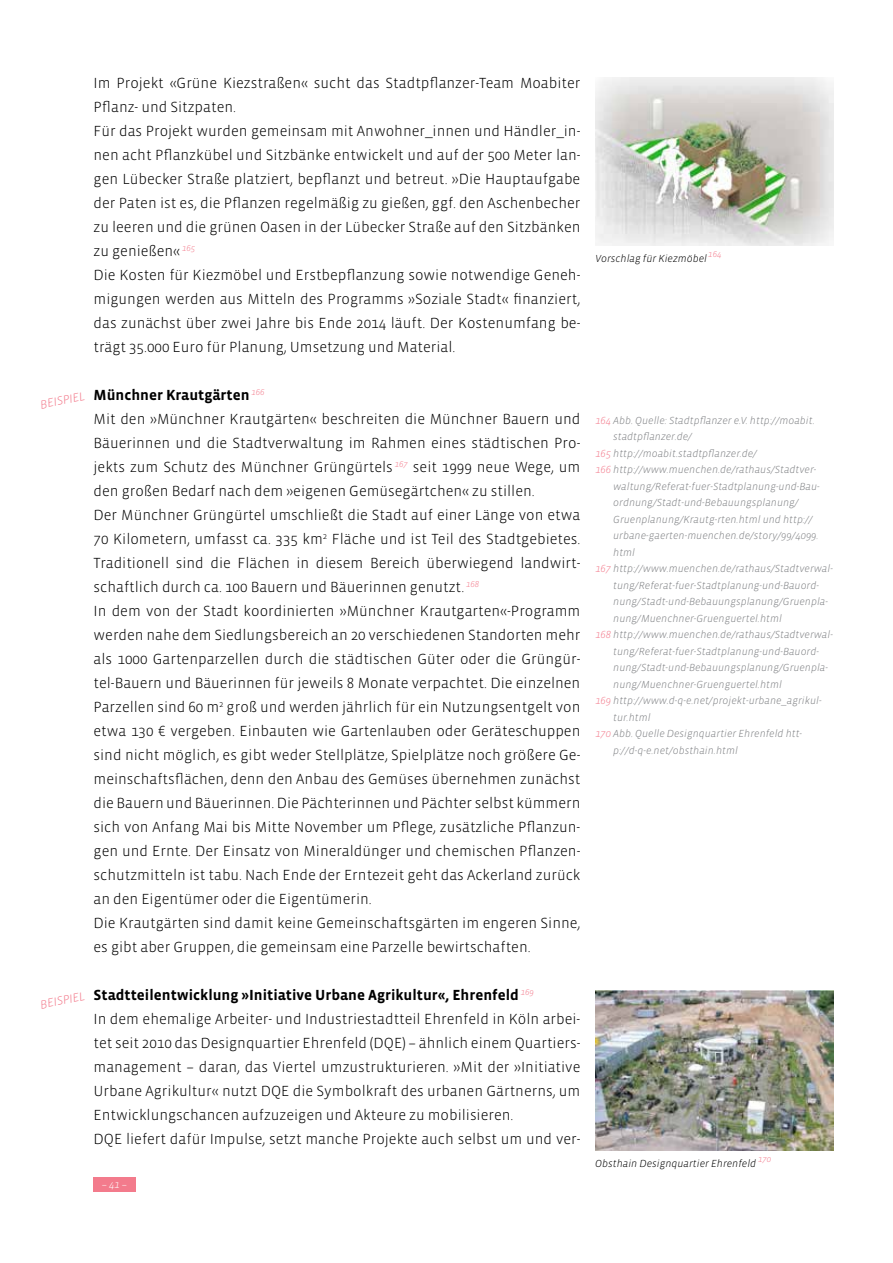
<style>
.page{position:relative;width:893px;height:1263px;background:#fff}
.page>*{position:absolute;margin:0;border:0;box-sizing:border-box;transform-origin:0 0}
.t1{font:300 15px/24px "Vista Sans OT";color:#000}
.t2{font:italic 300 12px "Vista Sans OT";color:#f37b8c}
.t3{font:italic 300 10.5px "Vista Sans OT";color:#808285}
.t4{font:italic 300 10.5px "Vista Sans OT";color:#000}
.t5{font:italic 300 10.5px "Vista Sans OT";color:#fff}
.t6{font:italic 300 8.7px "Vista Sans OT";color:#f37b8c}
.s1{font-weight:700}
.s2{color:#f37b8c}
</style>
<div class="page">
<div style="left:93px;top:1177px;width:43px;height:15px;background:#f37b8c"></div>
<img style="left:595px;top:78px;width:238px;height:167px">
<img style="left:595px;top:990px;width:238px;height:160px">
<p class="t2" style="left:39px;top:399px;width:37px;rotate:-12deg">Beis piel</p>
<p class="t2" style="left:39px;top:999px;width:37px;rotate:-12deg">Beis piel</p>
<p class="t1" style="left:94px;top:71px;width:488px">Im Projekt «Grüne Kiezstraßen« sucht das Stadtpflanzer-Team Moabiter Pflanz- und Sitzpaten.<br>Für das Projekt wurden gemeinsam mit Anwohner_innen und Händler_in&shy;nen acht Pflanzkübel und Sitzbänke entwickelt und auf der 500 Meter lan&shy;gen Lübecker Straße platziert, bepflanzt und betreut. »Die Hauptaufgabe der Paten ist es, die Pflanzen regelmäßig zu gießen, ggf. den Aschenbecher zu leeren und die grünen Oasen in der Lübecker Straße auf den Sitzbänken zu genießen« <sup>165<br></sup>Die Kosten für Kiezmöbel und Erstbepflanzung sowie notwendige Geneh&shy;migungen werden aus Mitteln des Programms »Soziale Stadt« finanziert, das zunächst über zwei Jahre bis Ende 2014 läuft. Der Kostenumfang be&shy;trägt 35.000 Euro für Planung, Umsetzung und Material.</p>
<p class="t1" style="left:94px;top:383px;width:488px"><span class="s1">Münchner Krautgärten</span> <sup>166<br></sup>Mit den »Münchner Krautgärten« beschreiten die Münchner Bauern und Bäuerinnen und die Stadtverwaltung im Rahmen eines städtischen Pro&shy;jekts zum Schutz des Münchner Grüngürtels <sup>167</sup> seit 1999 neue Wege, um den großen Bedarf nach dem »eigenen Gemüsegärtchen« zu stillen.<br>Der Münchner Grüngürtel umschließt die Stadt auf einer Länge von etwa 70 Kilometern, umfasst ca. 335 km<sup>2</sup> Fläche und ist Teil des Stadtgebietes.<br>Traditionell sind die Flächen in diesem Bereich überwiegend landwirt&shy;schaftlich durch ca. 100 Bauern und Bäuerinnen genutzt. <sup>168<br></sup>In dem von der Stadt koordinierten »Münchner Krautgarten«-Programm werden nahe dem Siedlungsbereich an 20 verschiedenen Standorten mehr als 1000 Gartenparzellen durch die städtischen Güter oder die Grüngür&shy;tel-Bauern und Bäuerinnen für jeweils 8 Monate verpachtet. Die einzelnen Parzellen sind 60 m<sup>2</sup> groß und werden jährlich für ein Nutzungsentgelt von etwa 130 € vergeben. Einbauten wie Gartenlauben oder Geräteschuppen sind nicht möglich, es gibt weder Stellplätze, Spielplätze noch größere Ge&shy;meinschaftsflächen, denn den Anbau des Gemüses übernehmen zunächst die Bauern und Bäuerinnen. Die Pächterinnen und Pächter selbst kümmern sich von Anfang Mai bis Mitte November um Pflege, zusätzliche Pflanzun&shy;gen und Ernte. Der Einsatz von Mineraldünger und chemischen Pflanzen&shy;schutzmitteln ist tabu. Nach Ende der Erntezeit geht das Ackerland zurück an den Eigentümer oder die Eigentümerin.<br>Die Krautgärten sind damit keine Gemeinschaftsgärten im engeren Sinne, es gibt aber Gruppen, die gemeinsam eine Parzelle bewirtschaften.</p>
<p class="t1" style="left:94px;top:983px;width:488px"><span class="s1">Stadtteilentwicklung »Initiative Urbane Agrikultur«, Ehrenfeld</span> <sup>169<br></sup>In dem ehemalige Arbeiter- und Industriestadtteil Ehrenfeld in Köln arbei&shy;tet seit 2010 das Designquartier Ehrenfeld (DQE) – ähnlich einem Quartiers&shy;management – daran, das Viertel umzustrukturieren. »Mit der »Initiative Urbane Agrikultur« nutzt DQE die Symbolkraft des urbanen Gärtnerns, um Entwicklungschancen aufzuzeigen und Akteure zu mobilisieren.<br>DQE liefert dafür Impulse, setzt manche Projekte auch selbst um und ver-</p>
<p class="t5" style="left:102px;top:1178px;width:27px">– 41 –</p>
<p class="t4" style="left:595px;top:253px;width:113px">Vorschlag für Kiezmöbel</p>
<p class="t6" style="left:708px;top:250px;width:15px">164</p>
<p class="t3" style="left:595px;top:415px;width:221px"><span class="s2">164</span> Abb. Quelle: Stadtpflanzer e.V. http://moabit.</p>
<p class="t3" style="left:613px;top:431px;width:80px">stadtpflanzer.de/</p>
<p class="t3" style="left:595px;top:448px;width:163px"><span class="s2">165</span> http://moabit.stadtpflanzer.de/</p>
<p class="t3" style="left:595px;top:464px;width:223px"><span class="s2">166</span> http://www.muenchen.de/rathaus/Stadtver-</p>
<p class="t3" style="left:613px;top:481px;width:208px">waltung/Referat-fuer-Stadtplanung-und-Bau-</p>
<p class="t3" style="left:613px;top:497px;width:187px">ordnung/Stadt-und-Bebauungsplanung/</p>
<p class="t3" style="left:613px;top:514px;width:201px">Gruenplanung/Krautg-rten.html und http://</p>
<p class="t3" style="left:613px;top:530px;width:207px">urbane-gaerten-muenchen.de/story/99/4099.</p>
<p class="t3" style="left:613px;top:547px;width:23px">html</p>
<p class="t3" style="left:595px;top:563px;width:239px"><span class="s2">167</span> http://www.muenchen.de/rathaus/Stadtverwal-</p>
<p class="t3" style="left:613px;top:580px;width:207px">tung/Referat-fuer-Stadtplanung-und-Bauord-</p>
<p class="t3" style="left:613px;top:596px;width:216px">nung/Stadt-und-Bebauungsplanung/Gruenpla-</p>
<p class="t3" style="left:613px;top:613px;width:170px">nung/Muenchner-Gruenguertel.html</p>
<p class="t3" style="left:595px;top:629px;width:239px"><span class="s2">168</span> http://www.muenchen.de/rathaus/Stadtverwal-</p>
<p class="t3" style="left:613px;top:646px;width:207px">tung/Referat-fuer-Stadtplanung-und-Bauord-</p>
<p class="t3" style="left:613px;top:662px;width:216px">nung/Stadt-und-Bebauungsplanung/Gruenpla-</p>
<p class="t3" style="left:613px;top:679px;width:170px">nung/Muenchner-Gruenguertel.html</p>
<p class="t3" style="left:595px;top:695px;width:228px"><span class="s2">169</span> http://www.d-q-e.net/projekt-urbane_agrikul-</p>
<p class="t3" style="left:613px;top:712px;width:39px">tur.html</p>
<p class="t3" style="left:595px;top:728px;width:208px"><span class="s2">170</span> Abb. Quelle Designquartier Ehrenfeld htt-</p>
<p class="t3" style="left:613px;top:745px;width:126px">p://d-q-e.net/obsthain.html</p>
<p class="t4" style="left:595px;top:1158px;width:162px">Obsthain Designquartier Ehrenfeld</p>
<p class="t6" style="left:758px;top:1154px;width:15px">170</p>
</div>
